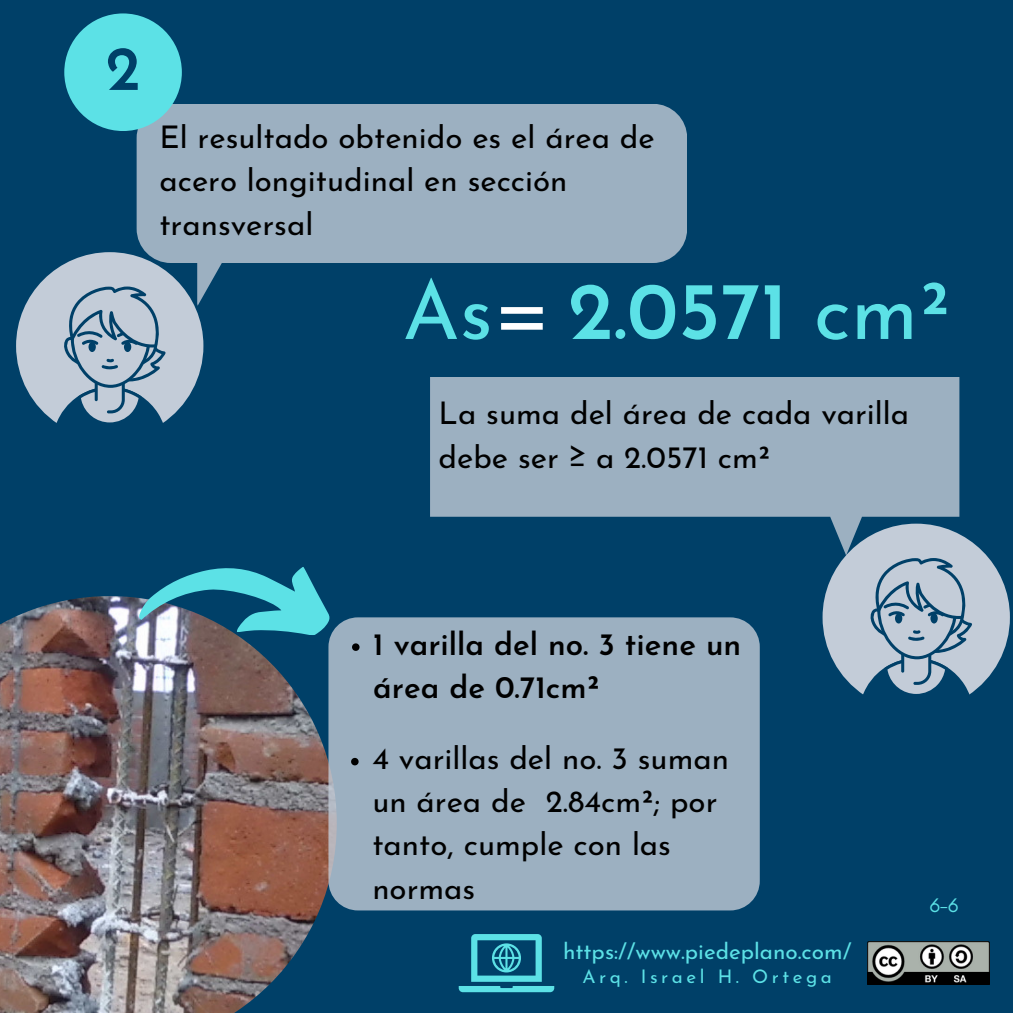
<style>
.page{position:relative;width:1013px;height:1013px;background:#fff}
.page>*{position:absolute;margin:0;border:0;box-sizing:border-box;transform-origin:0 0}
.t1{font:600 81.25px "Josefin Sans";color:#5ce1e6}
.t2{font:600 62.5px "Josefin Sans";color:#004068}
.t3{font:31.25px/43.1px "Josefin Sans";color:#000}
.t4{font:600 31.25px/43.1px "Josefin Sans";color:#000}
.t5{font:22.5px "Josefin Sans";color:#5ce1e6}
.t6{font:20px "Glacial Indifference";color:#5ce1e6}
.t7{font:18.75px "Josefin Sans";letter-spacing:.19em;color:#5ce1e6}
.s1{font-weight:400}
.s2{font-weight:400;color:#fff}
</style>
<div class="page">
<div style="left:0;top:0;width:1012px;height:1012px;background:#004068"></div>
<svg style="left:137px;top:104px;width:550px;height:187px;background:#86a0b4"></svg>
<div style="left:64px;top:13px;width:118px;height:118px;background:#5ce1e6;border-radius:50%"></div>
<img style="left:0;top:596px;width:337px;height:416px">
<svg style="left:822px;top:534px;width:188px;height:161px"></svg>
<svg style="left:430px;top:377px;width:529px;height:178px;fill:#9cb0c1"></svg>
<div style="left:328px;top:617px;width:431px;height:293px;background:#9cb0c1;border-radius:30px"></div>
<svg style="left:351px;top:758px;width:7px;height:7px"></svg>
<svg style="left:352px;top:643px;width:7px;height:8px"></svg>
<svg style="left:138px;top:567px;width:194px;height:69px"></svg>
<svg style="left:16px;top:249px;width:190px;height:174px"></svg>
<img style="left:867px;top:941px;width:122px;height:43px">
<svg style="left:458px;top:934px;width:96px;height:58px"></svg>
<p class="t2" style="left:106px;top:43px;width:36px">2</p>
<p class="t3" style="left:159px;top:119px;width:497px">El resultado obtenido es el área de acero longitudinal en sección transversal</p>
<p class="t1" style="left:402px;top:278px;width:549px"><span class="s1">As</span><span class="s2">=</span> 2.0571 <span class="s1">cm²</span></p>
<p class="t3" style="left:438px;top:395px;width:472px">La suma del área de cada varilla debe ser ≥ a 2.0571 cm²</p>
<p class="t4" style="left:373px;top:625px;width:369px">1 varilla del no. 3 tiene un área de 0.71cm²</p>
<p class="t3" style="left:372px;top:739px;width:358px">4 varillas del no. 3 suman un área de 2.84cm²; por tanto, cumple con las normas</p>
<p class="t5" style="left:563px;top:942px;width:290px">https://www.piedeplano.com/</p>
<p class="t7" style="left:582px;top:968px;width:251px">Arq. Israel H. Ortega</p>
<p class="t6" style="left:929px;top:892px;width:30px">6-6</p>
</div>
